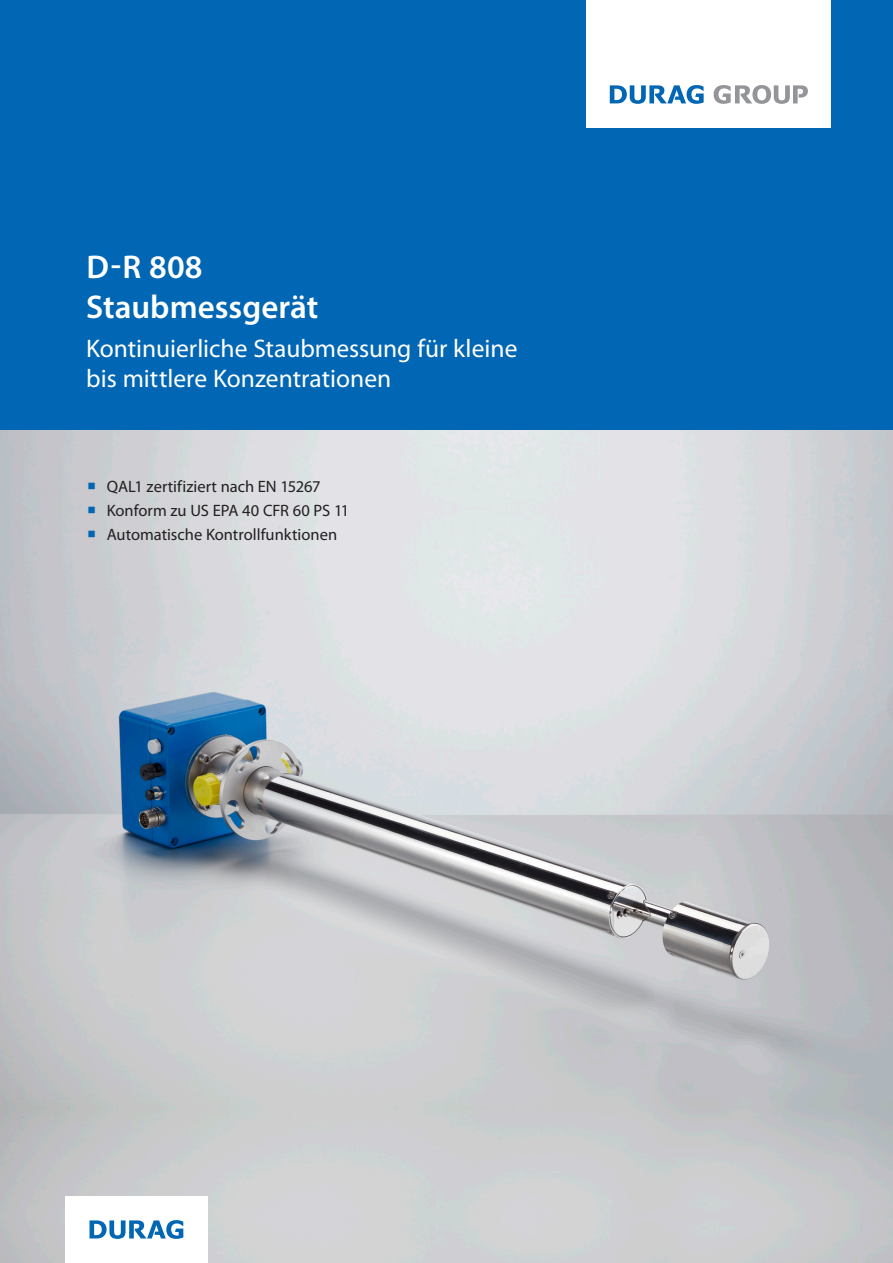
<style>
.page{position:relative;width:893px;height:1263px;background:#fff}
.page>*{position:absolute;margin:0;border:0;box-sizing:border-box;transform-origin:0 0}
.t1{font:600 33px/39.6px "Myriad Pro";letter-spacing:.005em;color:#fff}
.t2{font:25.5px/30.6px "Myriad Pro";color:#fff}
.t3{font:16.5px "Myriad Pro";color:#231f20}
.s1{color:#0166b3}
</style>
<div class="page">
<img style="left:0;top:429px;width:893px;height:834px">
<div style="left:0;top:0;width:893px;height:429px;background:#0166b3"></div>
<div style="left:585px;top:0;width:245px;height:128px;background:#fff"></div>
<svg style="left:610px;top:85px;width:94px;height:19px"></svg>
<svg style="left:714px;top:85px;width:94px;height:19px"></svg>
<div style="left:65px;top:1196px;width:143px;height:67px;background:#fff"></div>
<svg style="left:90px;top:1220px;width:93px;height:19px"></svg>
<svg style="left:96px;top:491px;width:17px;height:1px"></svg>
<svg style="left:96px;top:515px;width:17px;height:1px"></svg>
<svg style="left:96px;top:539px;width:17px;height:1px"></svg>
<h1 class="t1" style="left:86px;top:246px;width:234px">D-R 808<br>Staubmessgerät</h1>
<h2 class="t2" style="left:86px;top:332px;width:433px">Kontinuierliche Staubmessung für kleine bis mittlere Konzentrationen</h2>
<p class="t3" style="left:87px;top:476px;width:235px"><span class="s1">○</span> QAL1 zertifiziert nach EN 15267</p>
<p class="t3" style="left:87px;top:500px;width:264px"><span class="s1">○</span> Konform zu US EPA 40 CFR 60 PS 11</p>
<p class="t3" style="left:87px;top:524px;width:252px"><span class="s1">○</span> Automatische Kontrollfunktionen</p>
</div>
